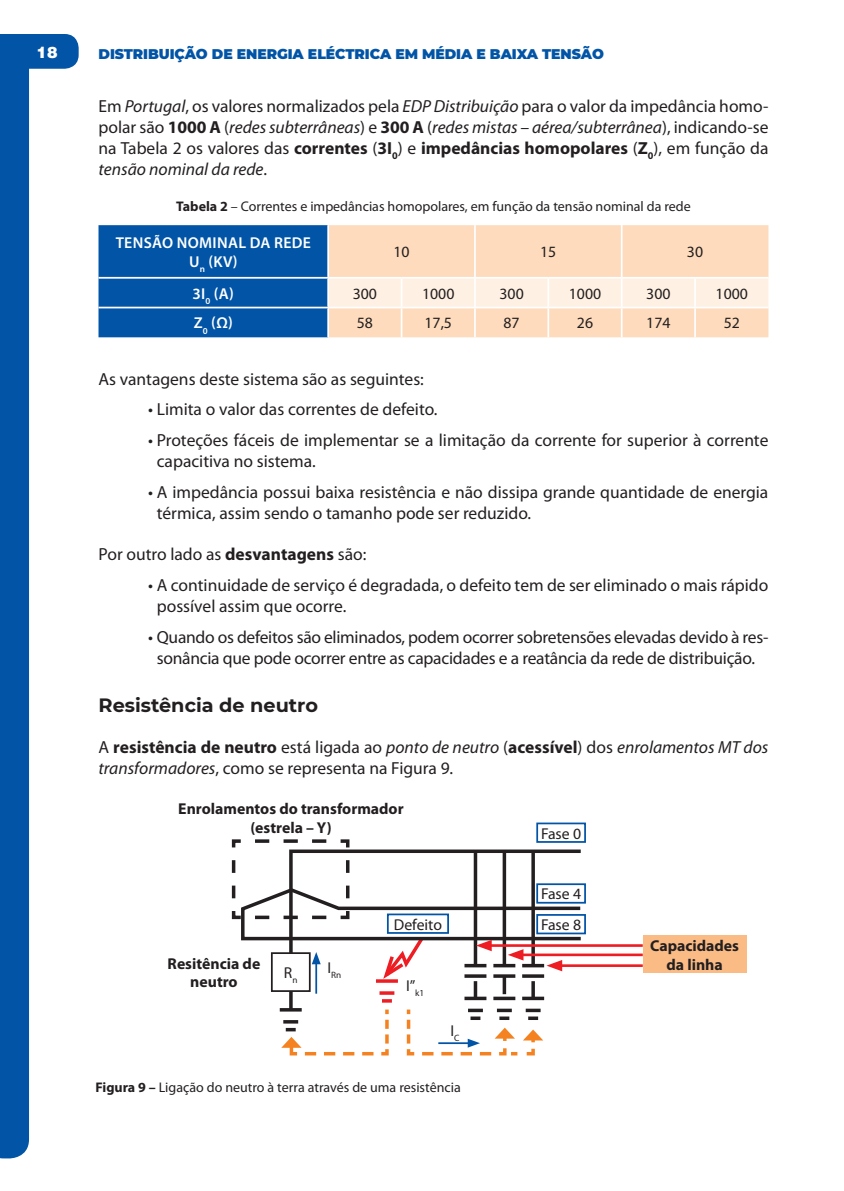
<style>
.page{position:relative;width:844px;height:1191px;background:#fff}
.page>*{position:absolute;margin:0;border:0;box-sizing:border-box;transform-origin:0 0}
.t1{font:700 19.25px "Montserrat";color:#231f20}
.t2{font:17.5px/21px "Myriad Pro";color:#231f20}
.t3{font:700 15.75px/18.9px "Myriad Pro";color:#231f20;text-align:center}
.t4{font:15.75px "Myriad Pro";color:#231f20}
.t5{font:600 15.75px/18.9px "Myriad Pro";letter-spacing:.02em;color:#fff;text-align:center}
.t6{font:900 15.75px "Helvetica LT Std";color:#fff}
.t7{font:14px "Myriad Pro";color:#231f20}
.t8{font:900 14px "Montserrat";letter-spacing:-.005em;color:#0154a6}
.t9{font:9.1px "Myriad Pro";color:#231f20}
.s1{font-style:italic}
.s2{font-weight:700}
</style>
<div class="page">
<svg style="left:0;top:34px;width:79px;height:1124px"></svg>
<svg style="left:98px;top:225px;width:670px;height:112px;background:#a9b3bd"></svg>
<hr style="left:695px;top:307px;width:73px;height:1px;background:#fff">
<hr style="left:694px;top:308px;width:2px;height:29px;background:#fff">
<div style="left:536px;top:822px;width:50px;height:21px;border:2px solid #0154a6"></div>
<div style="left:536px;top:883px;width:50px;height:20px;border:2px solid #0154a6"></div>
<div style="left:536px;top:914px;width:50px;height:20px;border:2px solid #0154a6"></div>
<div style="left:643px;top:935px;width:103px;height:38px;background:#fbbb85"></div>
<hr style="left:474px;top:981px;width:3px;height:19px;background:#231f20">
<svg style="left:531px;top:983px;width:4px;height:13px"></svg>
<svg style="left:502px;top:983px;width:4px;height:11px"></svg>
<svg style="left:464px;top:996px;width:22px;height:4px"></svg>
<hr style="left:280px;top:1008px;width:22px;height:3px;background:#231f20">
<hr style="left:379px;top:991px;width:15px;height:3px;background:#ee1d23">
<svg style="left:493px;top:996px;width:22px;height:4px"></svg>
<svg style="left:522px;top:996px;width:22px;height:4px"></svg>
<svg style="left:281px;top:999px;width:111px;height:57px"></svg>
<div style="left:271px;top:952px;width:40px;height:40px;border:2px solid #231f20"></div>
<hr style="left:315px;top:961px;width:2px;height:32px;background:#0154a6">
<svg style="left:406px;top:1008px;width:137px;height:48px"></svg>
<hr style="left:487px;top:944px;width:156px;height:3px;background:#ee1d23">
<hr style="left:518px;top:953px;width:125px;height:3px;background:#ee1d23">
<hr style="left:557px;top:964px;width:86px;height:3px;background:#ee1d23">
<svg style="left:231px;top:837px;width:353px;height:146px"></svg>
<p class="t6" style="left:37px;top:42px;width:23px">18</p>
<p class="t8" style="left:98px;top:43px;width:507px">DISTRIBUIÇÃO DE ENERGIA ELÉCTRICA EM MÉDIA E BAIXA TENSÃO</p>
<p class="t2" style="left:98px;top:95px;width:671px;text-align:justify">Em <span class="s1">Portugal</span>, os valores normalizados pela <span class="s1">EDP Distribuição</span> para o valor da impedância homo&shy;polar são <span class="s2">1000 A</span> (<span class="s1">redes subterrâneas</span>) e <span class="s2">300 A</span> (<span class="s1">redes mistas – aérea/subterrânea</span>), indicando-se na Tabela 2 os valores das <span class="s2">correntes</span> (<span class="s2">3I</span><sub>0</sub>) e <span class="s2">impedâncias homopolares</span> (<span class="s2">Z</span><sub>0</sub>), em função da <span class="s1">tensão nominal da rede</span>.</p>
<p class="t7" style="left:176px;top:198px;width:516px"><span class="s2">Tabela 2</span> – Correntes e impedâncias homopolares, em função da tensão nominal da rede</p>
<p class="t5" style="left:116px;top:233px;width:197px">TENSÃO NOMINAL DA REDE<br>U<sub>n</sub> (KV)</p>
<p class="t4" style="left:393px;top:242px;width:18px">10</p>
<p class="t4" style="left:540px;top:242px;width:18px">15</p>
<p class="t4" style="left:687px;top:242px;width:18px">30</p>
<p class="t5" style="left:192px;top:283px;width:43px">3I<sub>0</sub> (A)</p>
<p class="t4" style="left:353px;top:283px;width:26px">300</p>
<p class="t4" style="left:422px;top:283px;width:34px">1000</p>
<p class="t4" style="left:499px;top:283px;width:26px">300</p>
<p class="t4" style="left:569px;top:283px;width:34px">1000</p>
<p class="t4" style="left:646px;top:283px;width:26px">300</p>
<p class="t4" style="left:715px;top:283px;width:34px">1000</p>
<p class="t5" style="left:194px;top:313px;width:40px">Z<sub>0</sub> (Ω)</p>
<p class="t4" style="left:357px;top:313px;width:18px">58</p>
<p class="t4" style="left:424px;top:313px;width:29px">17,5</p>
<p class="t4" style="left:503px;top:313px;width:18px">87</p>
<p class="t4" style="left:577px;top:313px;width:18px">26</p>
<p class="t4" style="left:646px;top:313px;width:26px">174</p>
<p class="t4" style="left:723px;top:313px;width:18px">52</p>
<p class="t2" style="left:98px;top:368px;width:327px">As vantagens deste sistema são as seguintes:</p>
<p class="t2" style="left:148px;top:399px;width:291px">• Limita o valor das correntes de defeito.</p>
<p class="t2" style="left:157px;top:430px;width:613px;text-indent:-9px">• Proteções fáceis de implementar se a limitação da corrente for superior à corrente capacitiva no sistema.</p>
<p class="t2" style="left:157px;top:482px;width:613px;text-indent:-9px">• A impedância possui baixa resistência e não dissipa grande quantidade de energia térmica, assim sendo o tamanho pode ser reduzido.</p>
<p class="t2" style="left:98px;top:543px;width:269px">Por outro lado as <span class="s2">desvantagens</span> são:</p>
<p class="t2" style="left:157px;top:574px;width:613px;text-indent:-9px">• A continuidade de serviço é degradada, o defeito tem de ser eliminado o mais rápido possível assim que ocorre.</p>
<p class="t2" style="left:148px;top:626px;width:622px;text-align:center">• Quando os defeitos são eliminados, podem ocorrer sobretensões elevadas devido à res&shy;sonância que pode ocorrer entre as capacidades e a reatância da rede de distribuição.</p>
<p class="t1" style="left:98px;top:691px;width:221px">Resistência de neutro</p>
<p class="t2" style="left:98px;top:736px;width:671px">A <span class="s2">resistência de neutro</span> está ligada ao <span class="s1">ponto de neutro</span> (<span class="s2">acessível</span>) dos <span class="s1">enrolamentos MT dos transformadores</span>, como se representa na Figura 9.</p>
<p class="t3" style="left:178px;top:798px;width:227px">Enrolamentos do transformador (estrela – Y)</p>
<p class="t4" style="left:541px;top:823px;width:42px">Fase 0</p>
<p class="t4" style="left:541px;top:884px;width:42px">Fase 4</p>
<p class="t3" style="left:168px;top:953px;width:94px">Resitência de neutro</p>
<p class="t4" style="left:284px;top:963px;width:15px">R<sub>n</sub></p>
<p class="t9" style="left:327px;top:970px;width:15px"><sup>I</sup>Rn</p>
<p class="t4" style="left:394px;top:914px;width:50px">Defeito</p>
<p class="t4" style="left:541px;top:915px;width:42px">Fase 8</p>
<p class="t4" style="left:406px;top:976px;width:20px">I”<sub>k1</sub></p>
<p class="t4" style="left:450px;top:1020px;width:11px">I<sub>C</sub></p>
<p class="t7" style="left:95px;top:1078px;width:367px"><span class="s2">Figura 9 –</span> Ligação do neutro à terra através de uma resistência</p>
<p class="t3" style="left:650px;top:935px;width:90px">Capacidades da linha</p>
</div>
